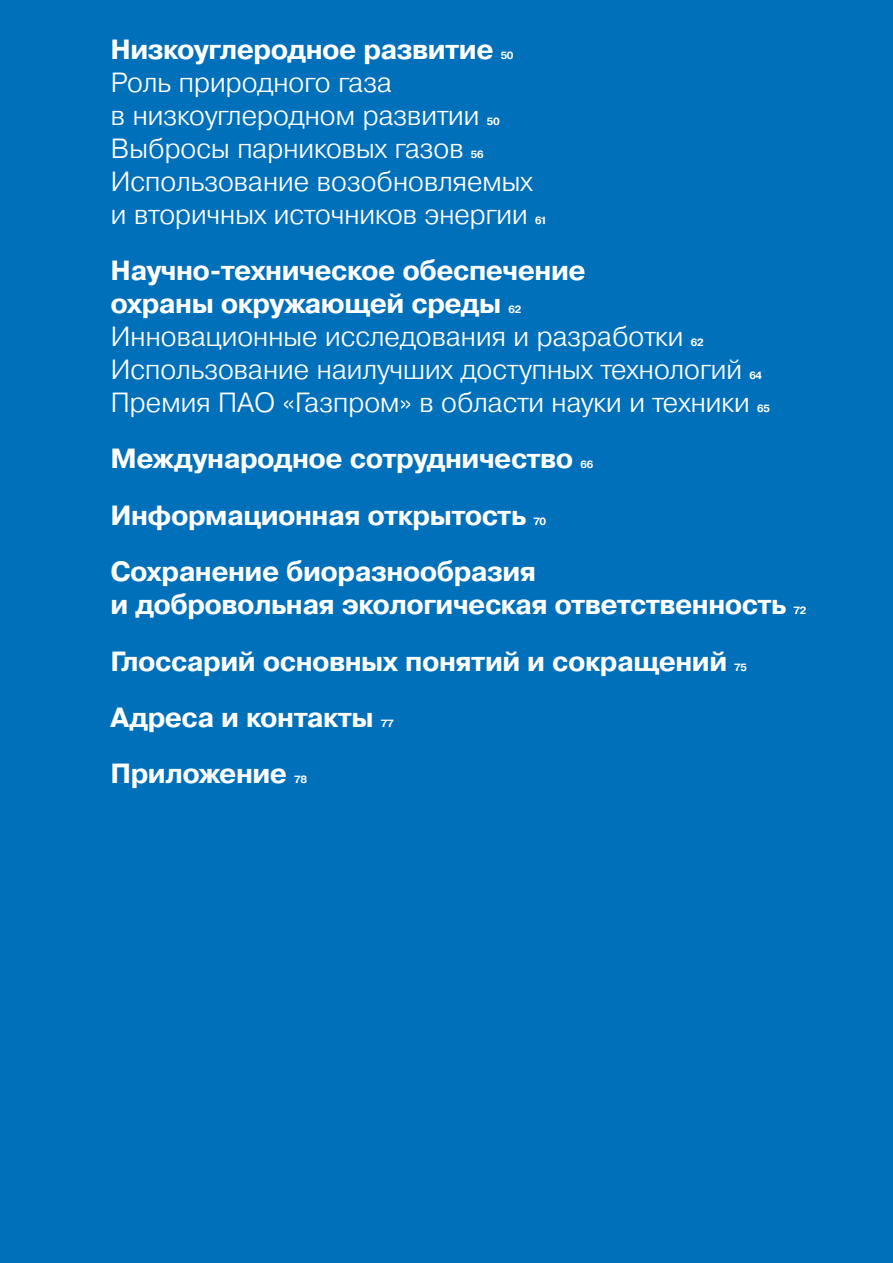
<style>
.page{position:relative;width:893px;height:1263px;background:#0070ba}
.page>*{position:absolute;margin:0;border:0;box-sizing:border-box;transform-origin:0 0}
.t1{font:700 27.75px/33px "Pragmatica";letter-spacing:-.02em;color:#fff}
.t2{font:300 27.75px/33px "Pragmatica";letter-spacing:-.02em;color:#fff}
.t3{font:700 10.5px "Pragmatica";color:#fff}
</style>
<div class="page">
<p class="t1" style="left:111px;top:33px;width:385px">Низкоуглеродное развитие</p>
<p class="t3" style="left:501px;top:48px;width:14px">50</p>
<p class="t2" style="left:111px;top:65px;width:371px">Роль природного газа<br>в низкоуглеродном развитии</p>
<p class="t3" style="left:487px;top:114px;width:14px">50</p>
<p class="t2" style="left:111px;top:131px;width:355px">Выбросы парниковых газов</p>
<p class="t3" style="left:471px;top:147px;width:14px">56</p>
<p class="t2" style="left:111px;top:164px;width:424px">Использование возобновляемых и вторичных источников энергии</p>
<p class="t3" style="left:535px;top:213px;width:12px">61</p>
<p class="t1" style="left:111px;top:255px;width:477px">Научно-техническое обеспечение охраны окружающей среды</p>
<p class="t3" style="left:508px;top:303px;width:14px">62</p>
<p class="t2" style="left:111px;top:319px;width:575px">Инновационные исследования и разработки</p>
<p class="t3" style="left:691px;top:336px;width:14px">62</p>
<p class="t2" style="left:111px;top:352px;width:633px">Использование наилучших доступных технологий</p>
<p class="t3" style="left:749px;top:369px;width:14px">64</p>
<p class="t2" style="left:111px;top:385px;width:641px">Премия ПАО «Газпром» в области науки и техники</p>
<p class="t3" style="left:757px;top:402px;width:14px">65</p>
<p class="t1" style="left:111px;top:443px;width:464px">Международное сотрудничество</p>
<p class="t3" style="left:580px;top:458px;width:14px">66</p>
<p class="t1" style="left:111px;top:499px;width:417px">Информационная открытость</p>
<p class="t3" style="left:533px;top:515px;width:14px">70</p>
<p class="t1" style="left:111px;top:556px;width:677px">Сохранение биоразнообразия<br>и добровольная экологическая ответственность</p>
<p class="t3" style="left:794px;top:604px;width:14px">72</p>
<p class="t1" style="left:111px;top:645px;width:618px">Глоссарий основных понятий и сокращений</p>
<p class="t3" style="left:734px;top:660px;width:14px">75</p>
<p class="t1" style="left:111px;top:702px;width:265px">Адреса и контакты</p>
<p class="t3" style="left:381px;top:717px;width:14px">77</p>
<p class="t1" style="left:111px;top:758px;width:178px">Приложение</p>
<p class="t3" style="left:294px;top:773px;width:14px">78</p>
</div>
